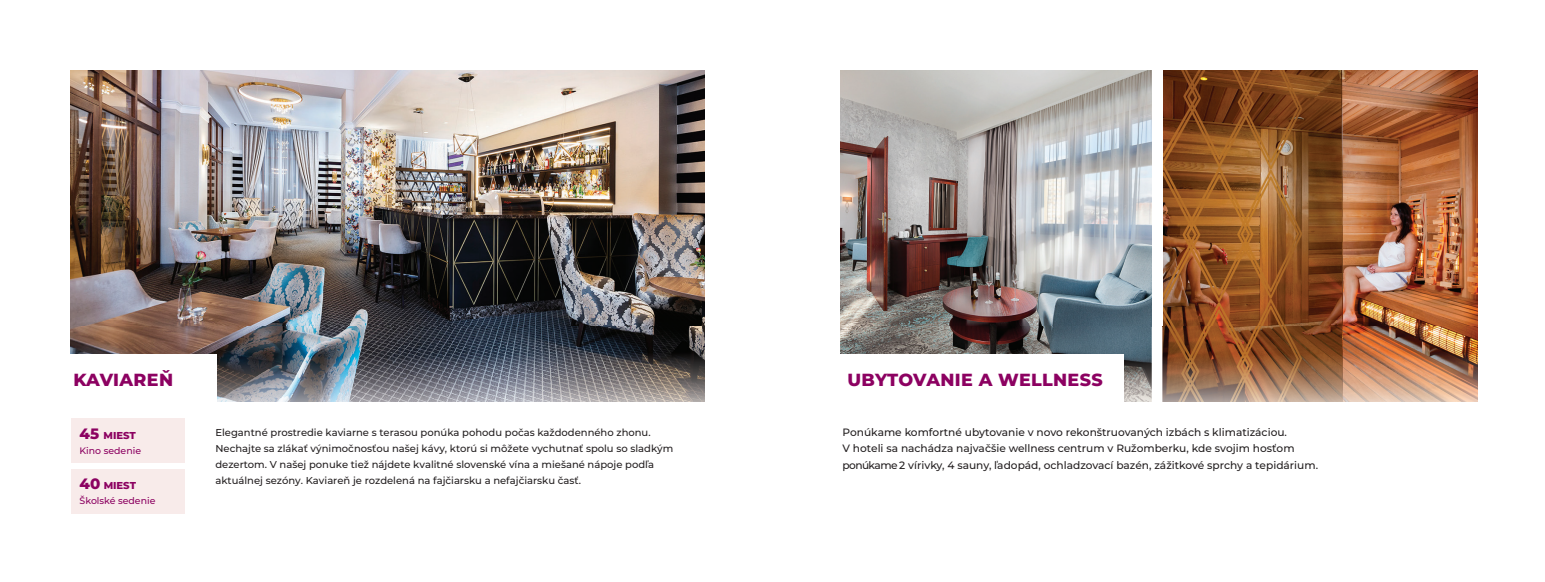
<style>
.page{position:relative;width:1545px;height:582px;background:#fff}
.page>*{position:absolute;margin:0;border:0;box-sizing:border-box;transform-origin:0 0}
.t1{font:800 17.5px "Montserrat";letter-spacing:.02em;color:#8c0161}
.t2{font:500 10.62px/16.2px "Montserrat";color:#231f20}
.t3{font:500 10px/16.2px "Montserrat";color:#231f20}
.t4{font:800 10px "Montserrat";color:#8c0161}
.t5{font:500 9.38px "Montserrat";color:#8c0161}
.s1{font-size:15px}
</style>
<div class="page">
<img style="left:71px;top:71px;width:634px;height:255px">
<img style="left:1163px;top:71px;width:314px;height:255px">
<img style="left:70px;top:326px;width:635px;height:76px">
<img style="left:840px;top:71px;width:312px;height:255px">
<div style="left:66px;top:354px;width:150px;height:51px;background:#fff"></div>
<img style="left:840px;top:326px;width:637px;height:76px">
<div style="left:839px;top:354px;width:284px;height:51px;background:#fff"></div>
<div style="left:71px;top:418px;width:114px;height:44px;background:#f8ebea"></div>
<div style="left:71px;top:468px;width:114px;height:45px;background:#f8ebea"></div>
<h1 class="t1" style="left:73px;top:366px;width:101px">KAVIAREŇ</h1>
<h1 class="t1" style="left:847px;top:366px;width:257px">UBYTOVANIE A WELLNESS</h1>
<p class="t4" style="left:80px;top:428px;width:58px"><span class="s1">45</span> MIEST</p>
<p class="t4" style="left:80px;top:477px;width:58px"><span class="s1">40</span> MIEST</p>
<p class="t5" style="left:80px;top:493px;width:77px">Školské sedenie</p>
<p class="t5" style="left:80px;top:443px;width:63px">Kino sedenie</p>
<p class="t3" style="left:215px;top:423px;width:459px">Elegantné prostredie kaviarne s terasou ponúka pohodu počas každodenného zhonu.<br>Nechajte sa zlákať výnimočnosťou našej kávy, ktorú si môžete vychutnať spolu so sladkým dezertom. V našej ponuke tiež nájdete kvalitné slovenské vína a miešané nápoje podľa aktuálnej sezóny. Kaviareň je rozdelená na fajčiarsku a nefajčiarsku časť.</p>
<p class="t2" style="left:842px;top:423px;width:477px">Ponúkame komfortné ubytovanie v novo rekonštruovaných izbách s klimatizáciou.<br>V hoteli sa nachádza najvačšie wellness centrum v Ružomberku, kde svojim hosťom ponúkame 2 vírivky, 4 sauny, ľadopád, ochladzovací bazén, zážitkové sprchy a tepidárium.</p>
</div>
